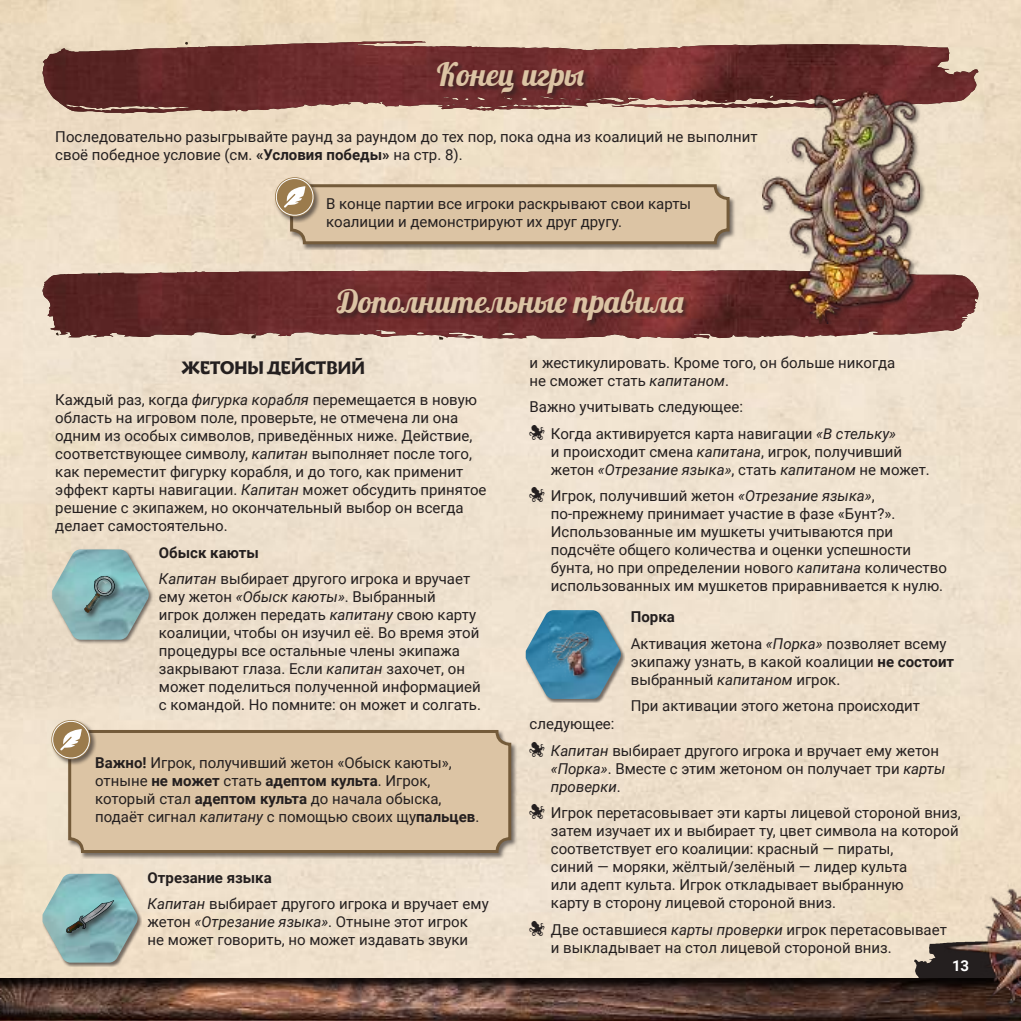
<style>
.page{position:relative;width:1021px;height:1021px;background:#fff}
.page>*{position:absolute;margin:0;border:0;box-sizing:border-box;transform-origin:0 0}
.t1{font:31.5px "Lobster";color:#dcc4a4}
.t2{font:700 21px "Wak";color:#241f1f}
.t3{font:15px/18px "Roboto";color:#241f1f}
.t4{font:700 15px "Roboto";color:#fff}
.s1{font-weight:700}
.s2{font-style:italic}
</style>
<div class="page">
<img style="left:0;top:0;width:1020px;height:977px">
<svg style="left:914px;top:939px;width:30px;height:38px"></svg>
<svg style="left:0;top:977px;width:944px;height:43px;background:#593f35"></svg>
<img style="left:944px;top:858px;width:76px;height:162px">
<div style="left:289px;top:183px;width:446px;height:67px;background:#241f1f;opacity:.6"></div>
<div style="left:291px;top:186px;width:437px;height:57px;background:#dcc4a4;border-radius:13px"></div>
<div style="left:290px;top:184px;width:439px;height:60px;border:3px solid #745b3a;border-radius:13px"></div>
<svg style="left:42px;top:270px;width:936px;height:69px;background:#763e3c"></svg>
<img style="left:75px;top:270px;width:641px;height:4px">
<svg style="left:98px;top:273px;width:3px;height:4px"></svg>
<svg style="left:251px;top:335px;width:5px;height:3px"></svg>
<div style="left:335px;top:289px;width:354px;height:38px;background:#241f1f;opacity:.6"></div>
<svg style="left:42px;top:41px;width:936px;height:72px;background:#824d48"></svg>
<img style="left:43px;top:41px;width:357px;height:29px">
<div style="left:436px;top:61px;width:154px;height:39px;background:#241f1f;opacity:.6"></div>
<div style="left:51px;top:548px;width:102px;height:96px;background:#241f1f;opacity:.6"></div>
<img style="left:52px;top:549px;width:97px;height:90px">
<svg style="left:56px;top:554px;width:88px;height:80px;background:#90b8b8"></svg>
<img style="left:84px;top:576px;width:31px;height:37px">
<div style="left:42px;top:873px;width:100px;height:94px;background:#241f1f;opacity:.6"></div>
<img style="left:43px;top:873px;width:95px;height:89px">
<svg style="left:46px;top:878px;width:87px;height:79px;background:#91b8b7"></svg>
<img style="left:66px;top:900px;width:48px;height:33px">
<div style="left:525px;top:609px;width:100px;height:94px;background:#241f1f;opacity:.6"></div>
<img style="left:526px;top:610px;width:94px;height:89px">
<div style="left:551px;top:632px;width:44px;height:50px;background:#241f1f;opacity:.75"></div>
<img style="left:548px;top:631px;width:44px;height:45px">
<div style="left:274px;top:176px;width:46px;height:46px;background:#241f1f;opacity:.6"></div>
<svg style="left:273px;top:175px;width:43px;height:43px;background:#bca789"></svg>
<div style="left:761px;top:90px;width:165px;height:239px;background:#241f1f;opacity:.6"></div>
<img style="left:762px;top:92px;width:157px;height:231px">
<div style="left:67px;top:729px;width:450px;height:129px;background:#241f1f;opacity:.6"></div>
<div style="left:70px;top:731px;width:440px;height:120px;background:#dcc4a4;border-radius:13px"></div>
<div style="left:68px;top:730px;width:443px;height:123px;border:3px solid #745b3a;border-radius:13px"></div>
<div style="left:50px;top:719px;width:47px;height:46px;background:#241f1f;opacity:.6"></div>
<svg style="left:50px;top:718px;width:42px;height:43px;background:#bda98b"></svg>
<svg style="left:529px;top:424px;width:15px;height:16px"></svg>
<svg style="left:529px;top:487px;width:15px;height:15px"></svg>
<svg style="left:529px;top:741px;width:15px;height:16px"></svg>
<svg style="left:529px;top:804px;width:15px;height:15px"></svg>
<svg style="left:529px;top:920px;width:15px;height:16px"></svg>
<h1 class="t1" style="left:437px;top:54px;width:149px">Конец игры</h1>
<p class="t3" style="left:55px;top:127px;width:704px">Последовательно разыгрывайте раунд за раундом до тех пор, пока одна из коалиций не выполнит своё победное условие (см. <span class="s1">«Условия победы»</span> на стр. 8).</p>
<p class="t3" style="left:326px;top:194px;width:366px">В конце партии все игроки раскрывают свои карты коалиции и демонстрируют их друг другу.</p>
<h1 class="t1" style="left:337px;top:282px;width:348px">Дополнительные правила</h1>
<h2 class="t2" style="left:182px;top:356px;width:185px">ЖЕТОНЫ ДЕЙСТВИЙ</h2>
<p class="t3" style="left:55px;top:390px;width:433px">Каждый раз, когда <span class="s2">фигурка корабля</span> перемещается в новую область на игровом поле, проверьте, не отмечена ли она одним из особых символов, приведённых ниже. Действие, соответствующее символу, <span class="s2">капитан</span> выполняет после того, как переместит фигурку корабля, и до того, как применит эффект карты навигации. <span class="s2">Капитан</span> может обсудить принятое решение с экипажем, но окончательный выбор он всегда делает самостоятельно.</p>
<p class="t3" style="left:159px;top:538px;width:313px;line-height:26.5px"><span class="s1">Обыск каюты<br></span><span class="s2">Капитан</span> выбирает другого игрока и вручает</p>
<p class="t3" style="left:159px;top:587px;width:323px">ему жетон <span class="s2">«Обыск каюты»</span>. Выбранный<br>игрок должен передать <span class="s2">капитану</span> свою карту коалиции, чтобы он изучил её. Во время этой процедуры все остальные члены экипажа закрывают глаза. Если <span class="s2">капитан</span> захочет, он может поделиться полученной информацией с командой. Но помните: он может и солгать.</p>
<p class="t3" style="left:529px;top:353px;width:367px">и жестикулировать. Кроме того, он больше никогда не сможет стать <span class="s2">капитаном</span>.</p>
<p class="t3" style="left:551px;top:393px;width:347px;line-height:26.5px;text-indent:-21px">Важно учитывать следующее:<br>Когда активируется карта навигации <span class="s2">«В стельку»</span></p>
<p class="t3" style="left:551px;top:442px;width:380px">и происходит смена <span class="s2">капитана</span>, игрок, получивший жетон <span class="s2">«Отрезание языка»</span>, стать <span class="s2">капитаном</span> не может.</p>
<p class="t3" style="left:551px;top:486px;width:397px">Игрок, получивший жетон <span class="s2">«Отрезание языка»</span>, по-прежнему принимает участие в фазе «Бунт?».<br>Использованные им мушкеты учитываются при подсчёте общего количества и оценки успешности бунта, но при определении нового <span class="s2">капитана</span> количество использованных им мушкетов приравнивается к нулю.</p>
<p class="t3" style="left:630px;top:603px;width:317px;line-height:26.5px"><span class="s1">Порка<br></span>Активация жетона <span class="s2">«Порка»</span> позволяет всему</p>
<p class="t3" style="left:630px;top:652px;width:325px">экипажу узнать, в какой коалиции <span class="s1">не состоит </span>выбранный <span class="s2">капитаном</span> игрок.</p>
<p class="t3" style="left:630px;top:696px;width:291px">При активации этого жетона происходит</p>
<p class="t3" style="left:551px;top:710px;width:390px;line-height:26.5px;text-indent:-21px">следующее:<br><span class="s2">Капитан</span> выбирает другого игрока и вручает ему жетон</p>
<p class="t3" style="left:551px;top:759px;width:396px"><span class="s2">«Порка»</span>. Вместе с этим жетоном он получает три <span class="s2">карты проверки</span>.</p>
<p class="t3" style="left:551px;top:803px;width:411px">Игрок перетасовывает эти карты лицевой стороной вниз, затем изучает их и выбирает ту, цвет символа на которой соответствует его коалиции: красный — пираты,<br>синий — моряки, жёлтый/зелёный — лидер культа<br>или адепт культа. Игрок откладывает выбранную<br>карту в сторону лицевой стороной вниз.</p>
<p class="t3" style="left:551px;top:920px;width:397px">Две оставшиеся <span class="s2">карты проверки</span> игрок перетасовывает и выкладывает на стол лицевой стороной вниз.</p>
<p class="t3" style="left:95px;top:752px;width:386px"><span class="s1">Важно!</span> Игрок, получивший жетон «Обыск каюты», отныне <span class="s1">не может</span> стать <span class="s1">адептом культа</span>. Игрок, который стал <span class="s1">адептом культа</span> до начала обыска, подаёт сигнал <span class="s2">капитану</span> с помощью своих щу<span class="s1">пальцев</span>.</p>
<p class="t3" style="left:148px;top:863px;width:343px;line-height:26.5px"><span class="s1">Отрезание языка<br></span><span class="s2">Капитан</span> выбирает другого игрока и вручает ему</p>
<p class="t3" style="left:148px;top:912px;width:322px">жетон <span class="s2">«Отрезание языка»</span>. Отныне этот игрок не может говорить, но может издавать звуки</p>
<p class="t4" style="left:952px;top:954px;width:19px">13</p>
</div>
